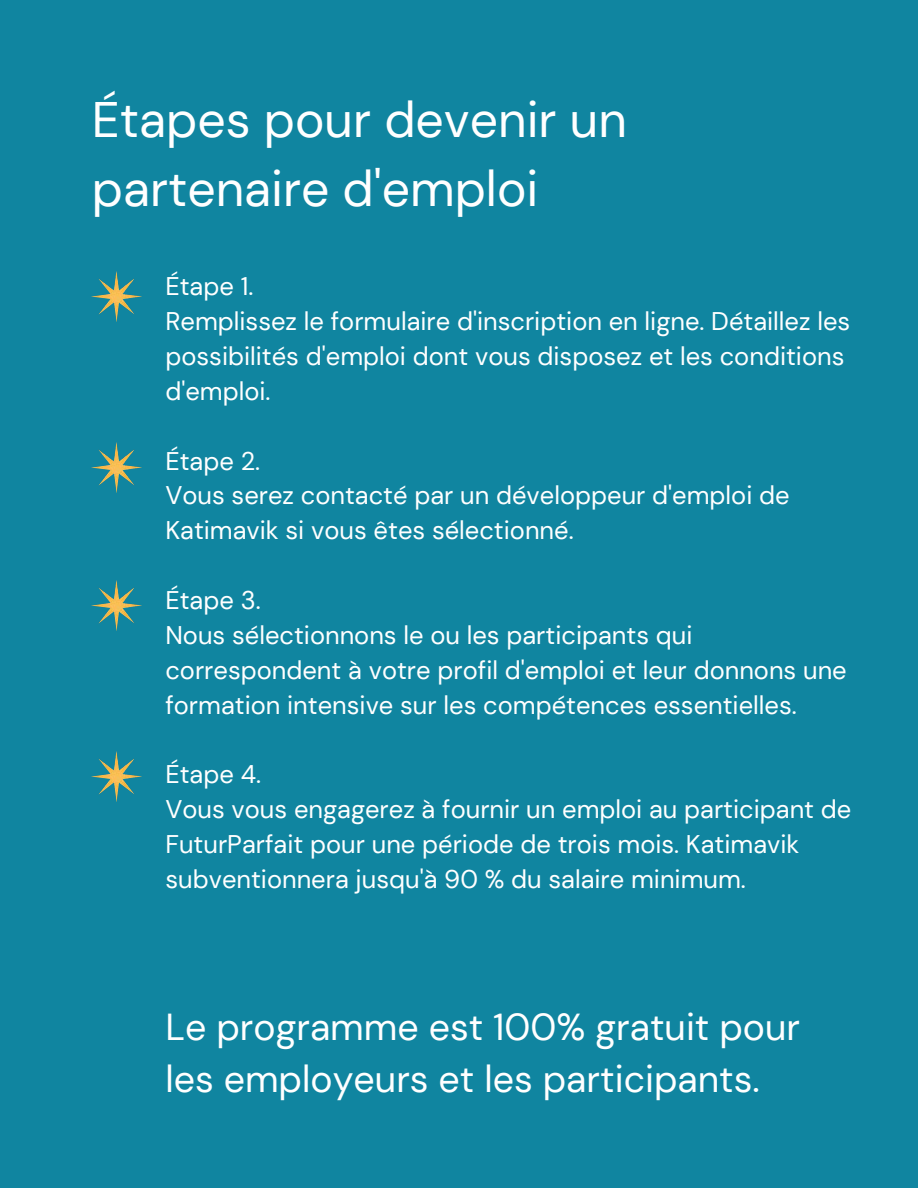
<style>
.page{position:relative;width:918px;height:1188px;background:#1085a0}
.page>*{position:absolute;margin:0;border:0;box-sizing:border-box;transform-origin:0 0}
.t1{font:49.8px/68.7px "DM Sans";color:#fff}
.t2{font:37.5px/51.8px "DM Sans";color:#fff}
.t3{font:25.5px/34.8px "DM Sans";color:#fff}
</style>
<div class="page">
<img style="left:92px;top:272px;width:49px;height:49px">
<img style="left:92px;top:443px;width:49px;height:49px">
<img style="left:92px;top:581px;width:49px;height:49px">
<img style="left:92px;top:752px;width:49px;height:49px">
<p class="t1" style="left:92px;top:86px;width:537px">Étapes pour devenir un partenaire d'emploi</p>
<p class="t3" style="left:165px;top:269px;width:89px">Étape 1.</p>
<p class="t3" style="left:165px;top:304px;width:686px">Remplissez le formulaire d'inscription en ligne. Détaillez les possibilités d'emploi dont vous disposez et les conditions d'emploi.</p>
<p class="t3" style="left:165px;top:443px;width:96px">Étape 2.</p>
<p class="t3" style="left:165px;top:478px;width:626px">Vous serez contacté par un développeur d'emploi de<br>Katimavik si vous êtes sélectionné.</p>
<p class="t3" style="left:165px;top:583px;width:97px">Étape 3.</p>
<p class="t3" style="left:165px;top:617px;width:683px">Nous sélectionnons le ou les participants qui correspondent à votre profil d'emploi et leur donnons une formation intensive sur les compétences essentielles.</p>
<p class="t3" style="left:165px;top:757px;width:97px">Étape 4.</p>
<p class="t3" style="left:165px;top:792px;width:688px">Vous vous engagerez à fournir un emploi au participant de<br>FuturParfait pour une période de trois mois. Katimavik subventionnera jusqu'à 90 % du salaire minimum.</p>
<p class="t2" style="left:165px;top:1001px;width:636px">Le programme est 100% gratuit pour les employeurs et les participants.</p>
</div>
